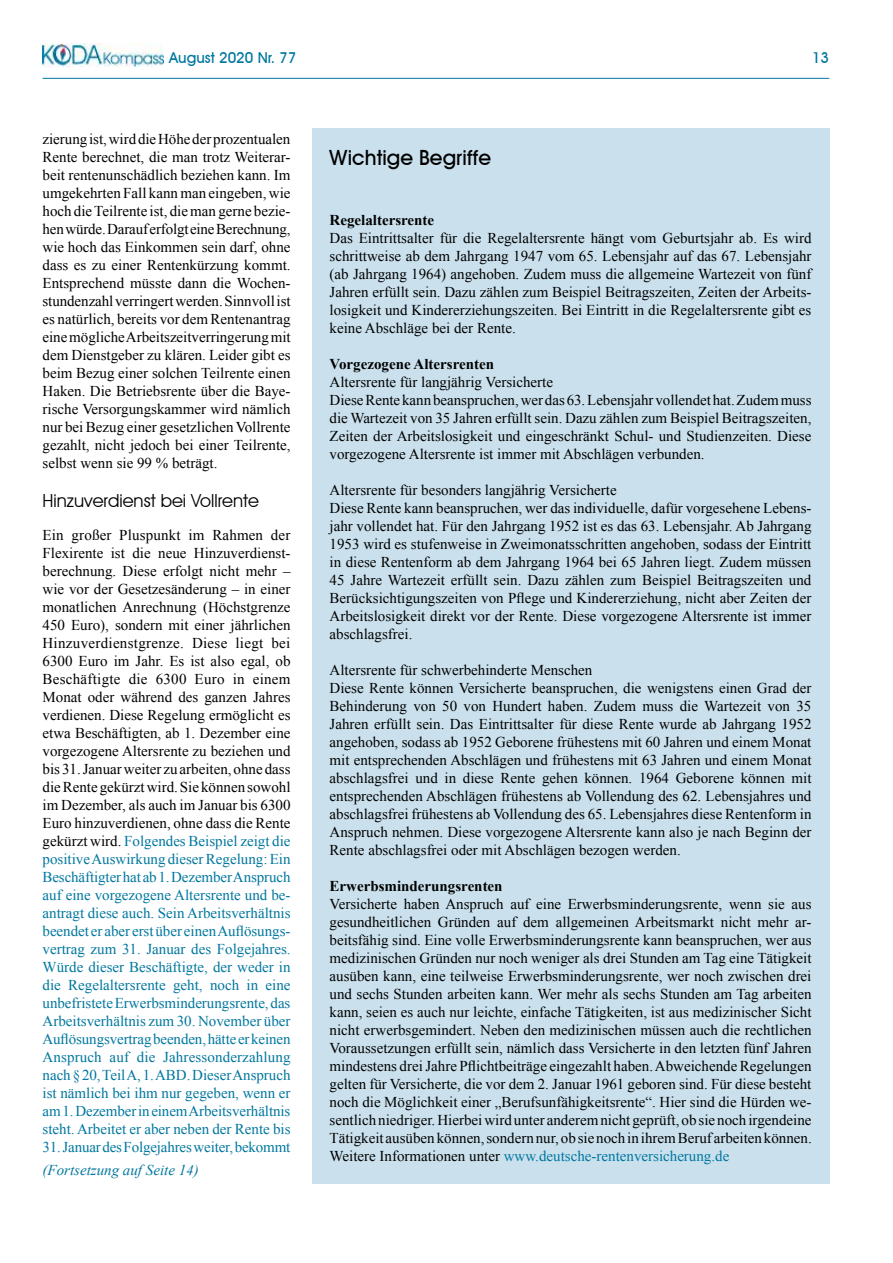
<style>
.page{position:relative;width:893px;height:1263px;background:#fff}
.page>*{position:absolute;margin:0;border:0;box-sizing:border-box;transform-origin:0 0}
.t1{font:500 21px "Avant Garde IT Cby BT";color:#000}
.t2{font:18px "Avant Garde IT Cby BT";color:#000}
.t3{font:15px/18px "Times New Roman";color:#000;text-align:justify}
.t4{font:15px/18px "Times New Roman";letter-spacing:-.005em;color:#00779f;text-align:justify}
.t5{font:700 15px "Times New Roman";color:#000}
.t6{font:italic 15px "Times New Roman";color:#00779f}
.t7{font:500 15px "Avant Garde IT Cby BT";color:#00779f}
.s1{color:#000}
.s2{color:#00779f}
</style>
<div class="page">
<hr style="left:43px;top:78px;width:786px;height:1px;background:#00779f">
<img style="left:43px;top:44px;width:121px;height:22px">
<div style="left:312px;top:128px;width:517px;height:1055px;background:#cae1ed"></div>
<p class="t7" style="left:169px;top:49px;width:129px">August 2020 Nr. 77</p>
<p class="t7" style="left:812px;top:49px;width:19px">13</p>
<p class="t3" style="left:43px;top:130px;width:250px">zierung ist, wird die Höhe der prozentualen Rente berechnet, die man trotz Weiterar&shy;beit rentenunschädlich beziehen kann. Im umgekehrten Fall kann man eingeben, wie hoch die Teilrente ist, die man gerne bezie&shy;hen würde. Darauf erfolgt eine Berechnung, wie hoch das Einkommen sein darf, ohne dass es zu einer Rentenkürzung kommt.<br>Entsprechend müsste dann die Wochen&shy;stundenzahl verringert werden. Sinnvoll ist es natürlich, bereits vor dem Rentenantrag eine mögliche Arbeitszeitverringerung mit dem Dienstgeber zu klären. Leider gibt es beim Bezug einer solchen Teilrente einen Haken. Die Betriebsrente über die Baye&shy;rische Versorgungskammer wird nämlich nur bei Bezug einer gesetzlichen Vollrente gezahlt, nicht jedoch bei einer Teilrente, selbst wenn sie 99 % beträgt.</p>
<p class="t2" style="left:43px;top:489px;width:218px">Hinzuverdienst bei Vollrente</p>
<p class="t4" style="left:43px;top:526px;width:250px"><span class="s1">Ein großer Pluspunkt im Rahmen der Flexirente ist die neue Hinzuverdienst&shy;berechnung. Diese erfolgt nicht mehr – wie vor der Gesetzesänderung – in einer monatlichen Anrechnung (Höchstgrenze 450 Euro), sondern mit einer jährlichen Hinzuverdienstgrenze. Diese liegt bei 6300 Euro im Jahr. Es ist also egal, ob Beschäftigte die 6300 Euro in einem Monat oder während des ganzen Jahres verdienen. Diese Regelung ermöglicht es etwa Beschäftigten, ab 1. Dezember eine vorgezogene Altersrente zu beziehen und bis 31. Januar weiter zu arbeiten, ohne dass die Rente gekürzt wird. Sie können sowohl im Dezember, als auch im Januar bis 6300<br>Euro hinzuverdienen, ohne dass die Rente gekürzt wird.</span> Folgendes Beispiel zeigt die positive Auswirkung dieser Regelung: Ein Beschäftigter hat ab 1. Dezember Anspruch auf eine vorgezogene Altersrente und be&shy;antragt diese auch. Sein Arbeitsverhältnis beendet er aber erstüber einenAuflösungs&shy;vertrag zum 31. Januar des Folgejahres.<br>Würde dieser Beschäftigte, der weder in die Regelaltersrente geht, noch in eine unbefristete Erwerbsminderungsrente, das Arbeitsverhältnis zum 30. November über Auflösungsvertragbeenden,hätteerkeinen Anspruch auf die Jahressonderzahlung nach § 20, Teil A, 1. ABD. Dieser Anspruch ist nämlich bei ihm nur gegeben, wenn er am 1. Dezember in einem Arbeitsverhältnis steht. Arbeitet er aber neben der Rente bis</p>
<p class="t4" style="left:43px;top:1138px;width:249px">31. Januar des Folgejahres weiter, bekommt</p>
<p class="t6" style="left:43px;top:1159px;width:158px">(Fortsetzung auf Seite 14)</p>
<h1 class="t1" style="left:330px;top:144px;width:163px">Wichtige Begriffe</h1>
<p class="t5" style="left:330px;top:210px;width:106px">Regelaltersrente</p>
<p class="t3" style="left:330px;top:229px;width:483px">Das Eintrittsalter für die Regelaltersrente hängt vom Geburtsjahr ab. Es wird schrittweise ab dem Jahrgang 1947 vom 65. Lebensjahr auf das 67. Lebensjahr (ab Jahrgang 1964) angehoben. Zudem muss die allgemeine Wartezeit von fünf Jahren erfüllt sein. Dazu zählen zum Beispiel Beitragszeiten, Zeiten der Arbeits&shy;losigkeit und Kindererziehungszeiten. Bei Eintritt in die Regelaltersrente gibt es keine Abschläge bei der Rente.</p>
<p class="t5" style="left:330px;top:354px;width:166px">Vorgezogene Altersrenten</p>
<p class="t3" style="left:330px;top:373px;width:483px;text-align:left">Altersrente für langjährig Versicherte<br>Diese Rente kann beanspruchen, wer das 63. Lebensjahr vollendet hat. Zudem muss die Wartezeit von 35 Jahren erfüllt sein. Dazu zählen zum Beispiel Beitragszeiten, Zeiten der Arbeitslosigkeit und eingeschränkt Schul- und Studienzeiten. Diese vorgezogene Altersrente ist immer mit Abschlägen verbunden.</p>
<p class="t3" style="left:330px;top:481px;width:483px;text-align:left">Altersrente für besonders langjährig Versicherte<br>Diese Rente kann beanspruchen, wer das individuelle, dafür vorgesehene Lebens&shy;jahr vollendet hat. Für den Jahrgang 1952 ist es das 63. Lebensjahr. Ab Jahrgang 1953 wird es stufenweise in Zweimonatsschritten angehoben, sodass der Eintritt in diese Rentenform ab dem Jahrgang 1964 bei 65 Jahren liegt. Zudem müssen 45 Jahre Wartezeit erfüllt sein. Dazu zählen zum Beispiel Beitragszeiten und Berücksichtigungszeiten von Pflege und Kindererziehung, nicht aber Zeiten der Arbeitslosigkeit direkt vor der Rente. Diese vorgezogene Altersrente ist immer abschlagsfrei.</p>
<p class="t3" style="left:330px;top:661px;width:483px;text-align:left">Altersrente für schwerbehinderte Menschen<br>Diese Rente können Versicherte beanspruchen, die wenigstens einen Grad der Behinderung von 50 von Hundert haben. Zudem muss die Wartezeit von 35<br>Jahren erfüllt sein. Das Eintrittsalter für diese Rente wurde ab Jahrgang 1952 angehoben, sodass ab 1952 Geborene frühestens mit 60 Jahren und einem Monat mit entsprechenden Abschlägen und frühestens mit 63 Jahren und einem Monat abschlagsfrei und in diese Rente gehen können. 1964 Geborene können mit entsprechenden Abschlägen frühestens ab Vollendung des 62. Lebensjahres und abschlagsfrei frühestens ab Vollendung des 65. Lebensjahres diese Rentenform in Anspruch nehmen. Diese vorgezogene Altersrente kann also je nach Beginn der Rente abschlagsfrei oder mit Abschlägen bezogen werden.</p>
<p class="t5" style="left:330px;top:876px;width:175px">Erwerbsminderungsrenten</p>
<p class="t3" style="left:330px;top:895px;width:484px">Versicherte haben Anspruch auf eine Erwerbsminderungsrente, wenn sie aus gesundheitlichen Gründen auf dem allgemeinen Arbeitsmarkt nicht mehr ar&shy;beitsfähig sind. Eine volle Erwerbsminderungsrente kann beanspruchen, wer aus medizinischen Gründen nur noch weniger als drei Stunden am Tag eine Tätigkeit ausüben kann, eine teilweise Erwerbsminderungsrente, wer noch zwischen drei und sechs Stunden arbeiten kann. Wer mehr als sechs Stunden am Tag arbeiten kann, seien es auch nur leichte, einfache Tätigkeiten, ist aus medizinischer Sicht nicht erwerbsgemindert. Neben den medizinischen müssen auch die rechtlichen Voraussetzungen erfüllt sein, nämlich dass Versicherte in den letzten fünf Jahren mindestens drei Jahre Pflichtbeiträge eingezahlt haben.Abweichende Regelungen gelten für Versicherte, die vor dem 2. Januar 1961 geboren sind. Für diese besteht noch die Möglichkeit einer „Berufsunfähigkeitsrente“. Hier sind die Hürden we&shy;sentlich niedriger. Hierbei wird unter anderem nicht geprüft, ob sie noch irgendeine Tätigkeit ausüben können, sondern nur, ob sie noch in ihrem Beruf arbeiten können.<br>Weitere Informationen unter <span class="s2">www.deutsche-rentenversicherung.de</span></p>
</div>
